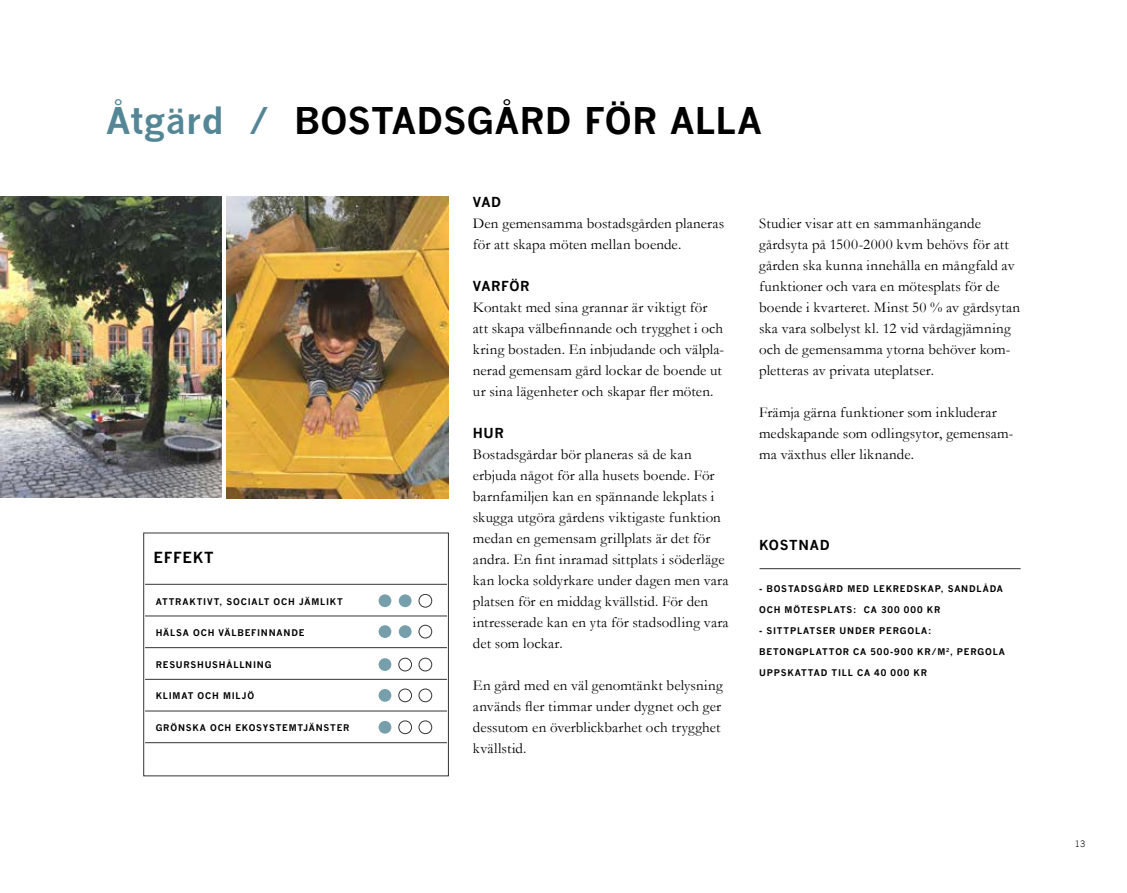
<style>
.page{position:relative;width:1127px;height:893px;background:#fff}
.page>*{position:absolute;margin:0;border:0;box-sizing:border-box;transform-origin:0 0}
.t1{font:700 36px "News Gothic";letter-spacing:.005em;color:#000}
.t2{font:15px/21px "Garamond";letter-spacing:.01em;color:#000}
.t3{font:700 15px "News Gothic";letter-spacing:.045em;color:#000}
.t4{font:700 13.5px "News Gothic";letter-spacing:.045em;color:#000}
.t5{font:700 9px "News Gothic";letter-spacing:.09em;color:#000}
.t6{font:300 9px "News Gothic BT";color:#000}
.s1{color:#548696}
</style>
<div class="page">
<div style="left:379px;top:594px;width:12px;height:13px;background:#769eab;border-radius:50%"></div>
<svg style="left:399px;top:594px;width:12px;height:13px"></svg>
<div style="left:419px;top:594px;width:13px;height:13px;border:1px solid #000;border-radius:50%"></div>
<svg style="left:379px;top:625px;width:12px;height:13px"></svg>
<div style="left:399px;top:625px;width:12px;height:13px;background:#769eab;border-radius:50%"></div>
<div style="left:419px;top:625px;width:13px;height:13px;border:1px solid #000;border-radius:50%"></div>
<hr style="left:145px;top:616px;width:302px;height:1px;background:#000">
<hr style="left:145px;top:584px;width:302px;height:1px;background:#000">
<hr style="left:145px;top:679px;width:302px;height:1px;background:#000">
<hr style="left:145px;top:647px;width:302px;height:1px;background:#000">
<hr style="left:145px;top:742px;width:302px;height:1px;background:#000">
<hr style="left:145px;top:711px;width:302px;height:1px;background:#000">
<svg style="left:379px;top:658px;width:12px;height:13px"></svg>
<div style="left:399px;top:658px;width:13px;height:13px;border:1px solid #000;border-radius:50%"></div>
<div style="left:419px;top:658px;width:13px;height:13px;border:1px solid #000;border-radius:50%"></div>
<svg style="left:379px;top:689px;width:12px;height:13px"></svg>
<div style="left:399px;top:689px;width:13px;height:13px;border:1px solid #000;border-radius:50%"></div>
<div style="left:419px;top:689px;width:13px;height:13px;border:1px solid #000;border-radius:50%"></div>
<div style="left:379px;top:721px;width:12px;height:13px;background:#769eab;border-radius:50%"></div>
<div style="left:399px;top:721px;width:13px;height:13px;border:1px solid #000;border-radius:50%"></div>
<div style="left:419px;top:721px;width:13px;height:13px;border:1px solid #000;border-radius:50%"></div>
<hr style="left:759px;top:568px;width:261px;height:1px;background:#000">
<img style="left:0;top:197px;width:221px;height:300px">
<img style="left:226px;top:197px;width:223px;height:301px">
<h1 class="t1" style="left:106px;top:98px;width:657px"><span class="s1">Åtgärd /</span> BOSTADSGÅRD FÖR ALLA</h1>
<p class="t3" style="left:154px;top:549px;width:62px">EFFEKT</p>
<p class="t5" style="left:156px;top:596px;width:189px">ATTRAKTIVT, SOCIALT OCH JÄMLIKT</p>
<p class="t5" style="left:156px;top:627px;width:150px">HÄLSA OCH VÄLBEFINNANDE</p>
<p class="t5" style="left:156px;top:659px;width:117px">RESURSHUSHÅLLNING</p>
<p class="t5" style="left:156px;top:690px;width:100px">KLIMAT OCH MILJÖ</p>
<p class="t5" style="left:156px;top:722px;width:195px">GRÖNSKA OCH EKOSYSTEMTJÄNSTER</p>
<p class="t4" style="left:473px;top:194px;width:30px">VAD</p>
<p class="t2" style="left:473px;top:212px;width:253px">Den gemensamma bostadsgården planeras för att skapa möten mellan boende.</p>
<p class="t4" style="left:473px;top:278px;width:58px">VARFÖR</p>
<p class="t2" style="left:473px;top:296px;width:253px">Kontakt med sina grannar är viktigt för att skapa välbefinnande och trygghet i och kring bostaden. En inbjudande och välpla&shy;nerad gemensam gård lockar de boende ut ur sina lägenheter och skapar fler möten.</p>
<p class="t4" style="left:473px;top:425px;width:32px">HUR</p>
<p class="t2" style="left:473px;top:443px;width:257px">Bostadsgårdar bör planeras så de kan erbjuda något för alla husets boende. För barnfamiljen kan en spännande lekplats i skugga utgöra gårdens viktigaste funktion medan en gemensam grillplats är det för andra. En fint inramad sittplats i söderläge kan locka soldyrkare under dagen men vara platsen för en middag kvällstid. För den intresserade kan en yta för stadsodling vara det som lockar.</p>
<p class="t2" style="left:473px;top:674px;width:251px">En gård med en väl genomtänkt belysning används fler timmar under dygnet och ger dessutom en överblickbarhet och trygghet kvällstid.</p>
<p class="t2" style="left:759px;top:212px;width:263px">Studier visar att en sammanhängande gårdsyta på 1500-2000 kvm behövs för att gården ska kunna innehålla en mångfald av funktioner och vara en mötesplats för de boende i kvarteret. Minst 50 % av gårdsytan ska vara solbelyst kl. 12 vid vårdagjämning och de gemensamma ytorna behöver kom&shy;pletteras av privata uteplatser.</p>
<p class="t2" style="left:759px;top:401px;width:256px">Främja gärna funktioner som inkluderar medskapande som odlingsytor, gemensam&shy;ma växthus eller liknande.</p>
<p class="t4" style="left:759px;top:536px;width:72px">KOSTNAD</p>
<p class="t5" style="left:759px;top:583px;width:245px">- BOSTADSGÅRD MED LEKREDSKAP, SANDLÅDA</p>
<p class="t5" style="left:759px;top:604px;width:183px">OCH MÖTESPLATS: CA 300 000 KR</p>
<p class="t5" style="left:759px;top:625px;width:174px">- SITTPLATSER UNDER PERGOLA:</p>
<p class="t5" style="left:759px;top:646px;width:247px">BETONGPLATTOR CA 500-900 KR/M<sup>2</sup>, PERGOLA</p>
<p class="t5" style="left:759px;top:667px;width:169px">UPPSKATTAD TILL CA 40 000 KR</p>
<p class="t6" style="left:1074px;top:839px;width:12px">13</p>
</div>
